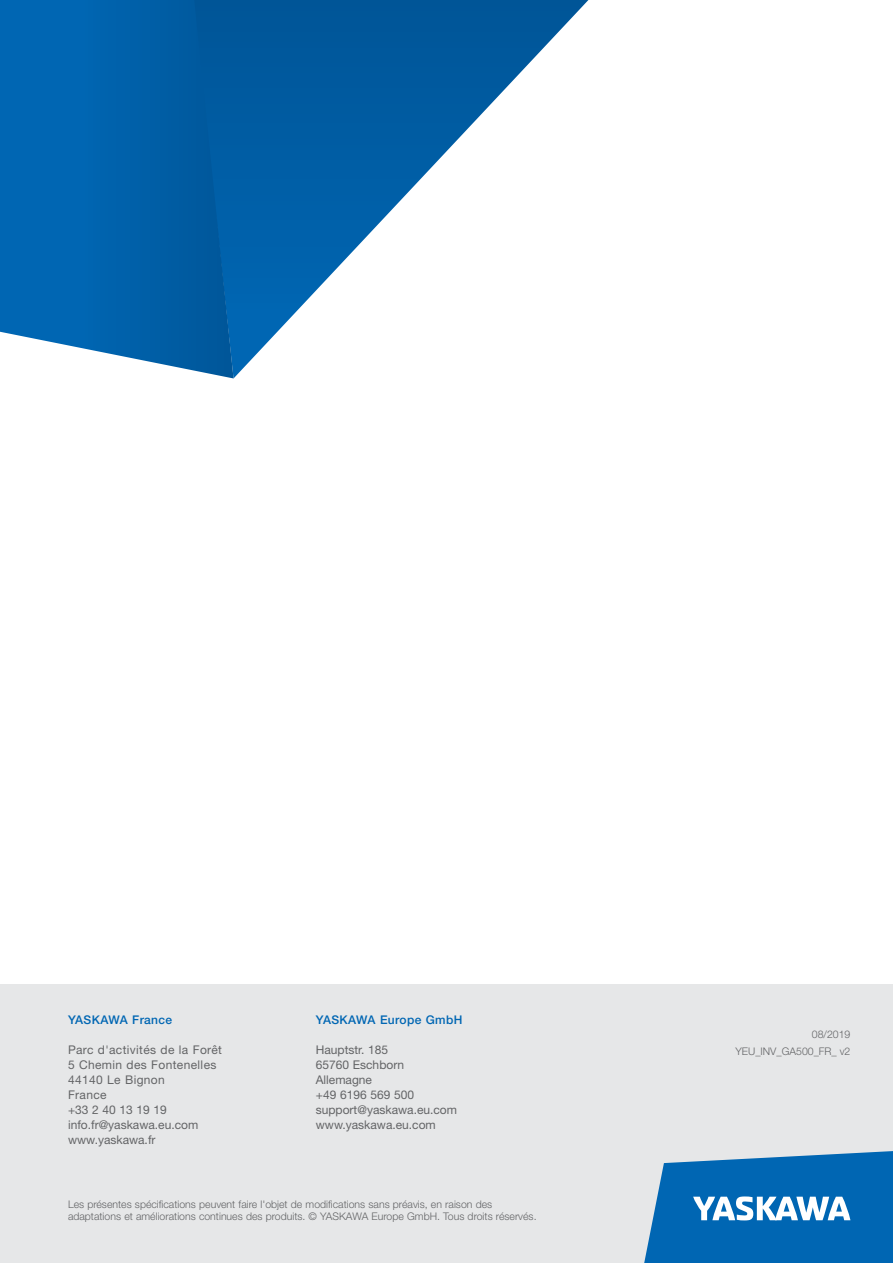
<style>
.page{position:relative;width:893px;height:1263px;background:#fff}
.page>*{position:absolute;margin:0;border:0;box-sizing:border-box;transform-origin:0 0}
.t1{font:12px/15px "Helvetica Neue LT Pro";letter-spacing:.03em;color:#636466}
.t2{font:12px/15px "Helvetica Neue LT Pro";color:#636466}
.t3{font:500 12px "Helvetica Neue LT Pro";letter-spacing:.03em;color:#0066b3}
.t4{font:300 10.5px/12.6px "Helvetica Neue LT Pro";color:#636466}
</style>
<div class="page">
<div style="left:0;top:984px;width:893px;height:279px;background:#e6e7e8"></div>
<svg style="left:234px;top:0;width:355px;height:378px"></svg>
<svg style="left:0;top:0;width:234px;height:378px;background:#0f6aaf"></svg>
<svg style="left:644px;top:1151px;width:249px;height:112px;background:#2a7ebe"></svg>
<p class="t3" style="left:68px;top:1013px;width:106px">YASKAWA France</p>
<p class="t1" style="left:68px;top:1044px;width:155px">Parc d'activités de la Forêt<br>5 Chemin des Fontenelles<br>44140 Le Bignon<br>France<br>+33 2 40 13 19 19 info.fr@yaskawa.eu.com www.yaskawa.fr</p>
<p class="t3" style="left:316px;top:1013px;width:148px">YASKAWA Europe GmbH</p>
<p class="t2" style="left:316px;top:1044px;width:143px">Hauptstr. 185<br>65760 Eschborn<br>Allemagne<br>+49 6196 569 500 support@yaskawa.eu.com www.yaskawa.eu.com</p>
<p class="t4" style="left:68px;top:1199px;width:470px">Les présentes spécifications peuvent faire l'objet de modifications sans préavis, en raison des adaptations et améliorations continues des produits. © YASKAWA Europe GmbH. Tous droits réservés.</p>
<p class="t4" style="left:735px;top:1027px;width:116px;line-height:16.8px;text-align:right">08/2019<br>YEU_INV_GA500_FR_ v2</p>
</div>
